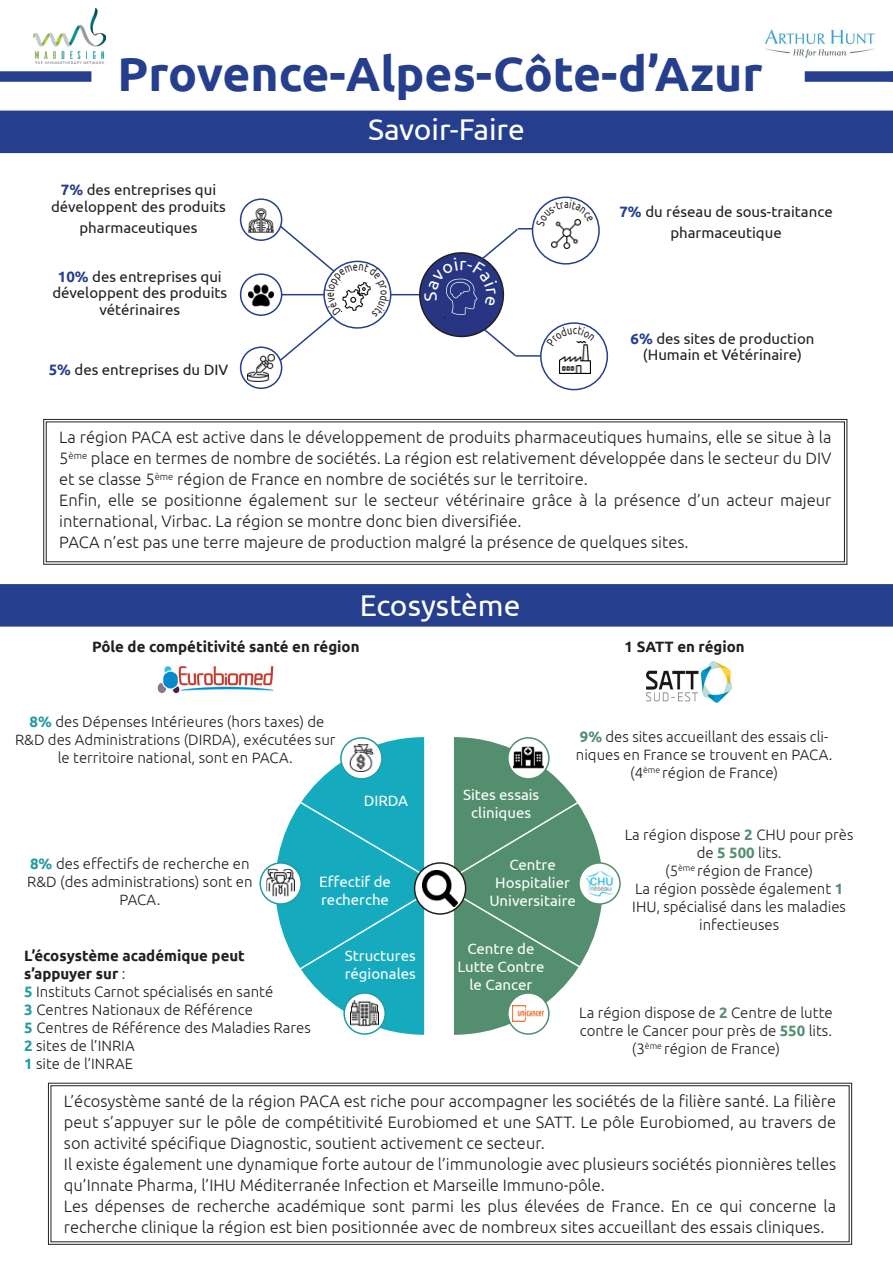
<style>
.page{position:relative;width:893px;height:1263px;background:#fff}
.page>*{position:absolute;margin:0;border:0;box-sizing:border-box;transform-origin:0 0}
.t1{font:700 48px "Ubuntu";color:#253f8e}
.t2{font:30px "Ubuntu";color:#fff}
.t3{font:300 16.5px/21px "Ubuntu";color:#231f20;text-align:justify}
.t4{font:300 15px/18px "Ubuntu";color:#231f20;text-align:center}
.t5{font:15px/16.5px "Ubuntu";color:#231f20;text-align:center}
.t6{font:15px/18px "Ubuntu";color:#fff;text-align:center}
.t7{font:700 15px "Ubuntu";color:#231f20}
.s1{font-weight:700;color:#253f8e}
.s2{font-weight:700;color:#219ba1}
.s3{font-weight:300}
.s4{font-weight:700;color:#538e6f}
</style>
<div class="page">
<div style="left:0;top:584px;width:893px;height:43px;background:#253f8e"></div>
<div style="left:0;top:111px;width:893px;height:42px;background:#253f8e"></div>
<hr style="left:518px;top:228px;width:47px;height:1px;background:#253f8e">
<hr style="left:516px;top:355px;width:46px;height:2px;background:#253f8e">
<div style="left:541px;top:323px;width:66px;height:67px;background:#fff;border-radius:50%"></div>
<div style="left:540px;top:322px;width:68px;height:68px;border:2px solid #253f8e;border-radius:50%"></div>
<div style="left:532px;top:197px;width:67px;height:67px;background:#fff;border-radius:50%"></div>
<div style="left:532px;top:197px;width:68px;height:68px;border:2px solid #253f8e;border-radius:50%"></div>
<svg style="left:473px;top:318px;width:45px;height:39px"></svg>
<hr style="left:388px;top:294px;width:35px;height:1px;background:#253f8e">
<svg style="left:43px;top:419px;width:804px;height:146px"></svg>
<div style="left:46px;top:422px;width:799px;height:140px;border:1px solid #231f20"></div>
<div style="left:420px;top:253px;width:83px;height:83px;background:#283583;border-radius:50%"></div>
<img style="left:444px;top:306px;width:35px;height:12px">
<img style="left:551px;top:226px;width:28px;height:22px">
<img style="left:559px;top:346px;width:32px;height:27px">
<div style="left:240px;top:198px;width:42px;height:43px;border:2px solid #253f8e;border-radius:50%"></div>
<img style="left:249px;top:208px;width:24px;height:25px">
<div style="left:240px;top:273px;width:42px;height:43px;border:2px solid #253f8e;border-radius:50%"></div>
<svg style="left:241px;top:347px;width:41px;height:41px"></svg>
<div style="left:240px;top:346px;width:42px;height:43px;border:2px solid #253f8e;border-radius:50%"></div>
<img style="left:249px;top:284px;width:24px;height:23px">
<img style="left:247px;top:354px;width:28px;height:27px">
<svg style="left:454px;top:737px;width:116px;height:298px"></svg>
<svg style="left:275px;top:737px;width:149px;height:298px"></svg>
<svg style="left:296px;top:831px;width:322px;height:159px"></svg>
<svg style="left:284px;top:793px;width:308px;height:186px;background:#4ca7a2"></svg>
<svg style="left:415px;top:863px;width:51px;height:51px"></svg>
<img style="left:423px;top:871px;width:34px;height:35px">
<div style="left:414px;top:862px;width:52px;height:53px;border:2px solid #231f20;border-radius:50%"></div>
<svg style="left:341px;top:738px;width:41px;height:41px"></svg>
<img style="left:348px;top:744px;width:27px;height:27px">
<div style="left:340px;top:737px;width:43px;height:43px;border:2px solid #219ba1;border-radius:50%"></div>
<svg style="left:260px;top:863px;width:41px;height:41px"></svg>
<img style="left:266px;top:869px;width:29px;height:28px">
<div style="left:259px;top:862px;width:43px;height:43px;border:2px solid #219ba1;border-radius:50%"></div>
<svg style="left:344px;top:993px;width:41px;height:41px"></svg>
<img style="left:351px;top:999px;width:27px;height:27px">
<div style="left:343px;top:992px;width:43px;height:43px;border:2px solid #219ba1;border-radius:50%"></div>
<svg style="left:508px;top:738px;width:41px;height:41px"></svg>
<img style="left:513px;top:743px;width:31px;height:30px">
<div style="left:507px;top:737px;width:43px;height:43px;border:2px solid #538e6f;border-radius:50%"></div>
<svg style="left:579px;top:863px;width:41px;height:41px"></svg>
<img style="left:585px;top:868px;width:29px;height:29px">
<div style="left:578px;top:862px;width:43px;height:43px;border:2px solid #538e6f;border-radius:50%"></div>
<div style="left:508px;top:993px;width:41px;height:41px;background:#fff;border-radius:50%"></div>
<img style="left:513px;top:1005px;width:31px;height:16px">
<div style="left:507px;top:992px;width:43px;height:43px;border:2px solid #538e6f;border-radius:50%"></div>
<svg style="left:48px;top:1083px;width:804px;height:162px"></svg>
<div style="left:51px;top:1085px;width:798px;height:157px;border:1px solid #231f20"></div>
<div style="left:0;top:71px;width:91px;height:11px;background:#253f8e"></div>
<div style="left:805px;top:71px;width:88px;height:11px;background:#253f8e"></div>
<img style="left:157px;top:666px;width:117px;height:28px">
<img style="left:646px;top:661px;width:85px;height:42px">
<img style="left:33px;top:9px;width:72px;height:55px">
<img style="left:765px;top:29px;width:110px;height:29px">
<svg style="left:424px;top:228px;width:96px;height:78px"></svg>
<svg style="left:276px;top:223px;width:114px;height:142px"></svg>
<svg style="left:536px;top:200px;width:58px;height:26px"></svg>
<svg style="left:546px;top:326px;width:49px;height:20px"></svg>
<p class="t1" style="left:117px;top:45px;width:647px">Provence-Alpes-Côte-d’Azur</p>
<p class="t2" style="left:368px;top:111px;width:158px">Savoir-Faire</p>
<p class="t5" style="left:51px;top:181px;width:176px"><span class="s1">7%</span> des entreprises qui développent des produits</p>
<p class="t5" style="left:79px;top:219px;width:120px">pharmaceutiques</p>
<p class="t5" style="left:52px;top:267px;width:176px"><span class="s1">10%</span> des entreprises qui développent des produits vétérinaires</p>
<p class="t5" style="left:49px;top:361px;width:181px"><span class="s1">5%</span> des entreprises du DIV</p>
<p class="t5" style="left:619px;top:200px;width:215px;line-height:21.6px"><span class="s1">7%</span> du réseau de sous-traitance pharmaceutique</p>
<p class="t5" style="left:631px;top:330px;width:185px"><span class="s1">6%</span> des sites de production (Humain et Vétérinaire)</p>
<p class="t3" style="left:59px;top:426px;width:774px">La région PACA est active dans le développement de produits pharmaceutiques humains, elle se situe à la 5<sup>ème</sup> place en termes de nombre de sociétés. La région est relativement développée dans le secteur du DIV et se classe 5<sup>ème</sup> région de France en nombre de sociétés sur le territoire.</p>
<p class="t3" style="left:59px;top:489px;width:774px">Enfin, elle se positionne également sur le secteur vétérinaire grâce à la présence d’un acteur majeur</p>
<p class="t3" style="left:59px;top:510px;width:464px">international, Virbac. La région se montre donc bien diversifiée.</p>
<p class="t3" style="left:59px;top:531px;width:631px">PACA n’est pas une terre majeure de production malgré la présence de quelques sites.</p>
<p class="t2" style="left:360px;top:587px;width:162px">Ecosystème</p>
<p class="t7" style="left:92px;top:637px;width:269px">Pôle de compétitivité santé en région</p>
<p class="t7" style="left:625px;top:637px;width:122px">1 SATT en région</p>
<p class="t4" style="left:15px;top:712px;width:322px"><span class="s2">8%</span> des Dépenses Intérieures (hors taxes) de<br>R&amp;D des Administrations (DIRDA), exécutées sur le territoire national, sont en PACA.</p>
<p class="t6" style="left:364px;top:791px;width:46px">DIRDA</p>
<p class="t4" style="left:27px;top:854px;width:227px"><span class="s2">8%</span> des effectifs de recherche en<br>R&amp;D (des administrations) sont en<br>PACA.</p>
<p class="t6" style="left:319px;top:872px;width:73px;text-align:left">Effectif de recherche</p>
<p class="t7" style="left:24px;top:946px;width:222px">L’écosystème académique peut</p>
<p class="t7" style="left:24px;top:964px;width:103px">s’appuyer sur <span class="s3">:</span></p>
<p class="t4" style="left:24px;top:982px;width:250px"><span class="s2">5</span> Instituts Carnot spécialisés en santé</p>
<p class="t4" style="left:24px;top:1000px;width:230px"><span class="s2">3</span> Centres Nationaux de Référence</p>
<p class="t4" style="left:24px;top:1018px;width:288px"><span class="s2">5</span> Centres de Référence des Maladies Rares</p>
<p class="t4" style="left:24px;top:1036px;width:112px"><span class="s2">2</span> sites de l’INRIA</p>
<p class="t4" style="left:24px;top:1054px;width:111px"><span class="s2">1</span> site de l’INRAE</p>
<p class="t6" style="left:345px;top:946px;width:73px;text-align:left">Structures régionales</p>
<p class="t4" style="left:576px;top:727px;width:258px"><span class="s4">9%</span> des sites accueillant des essais cli&shy;niques en France se trouvent en PACA. (4<sup>ème</sup> région de France)</p>
<p class="t6" style="left:463px;top:786px;width:78px">Sites essais cliniques</p>
<p class="t6" style="left:509px;top:855px;width:48px">Centre</p>
<p class="t6" style="left:489px;top:873px;width:88px">Hospitalier<br>Universitaire</p>
<p class="t6" style="left:457px;top:939px;width:88px">Centre de<br>Lutte Contre le Cancer</p>
<p class="t4" style="left:625px;top:825px;width:230px">La région dispose <span class="s4">2</span> CHU pour près de <span class="s4">5 500</span> lits.</p>
<p class="t4" style="left:665px;top:861px;width:150px">(5<sup>ème</sup> région de France)</p>
<p class="t4" style="left:632px;top:879px;width:215px">La région possède également <span class="s4">1<br></span>IHU, spécialisé dans les maladies infectieuses</p>
<p class="t4" style="left:579px;top:1004px;width:255px;text-align:left">La région dispose de <span class="s4">2</span> Centre de lutte contre le Cancer pour près de <span class="s4">550</span> lits.</p>
<p class="t4" style="left:632px;top:1040px;width:150px">(3<sup>ème</sup> région de France)</p>
<p class="t3" style="left:64px;top:1090px;width:774px">L’écosystème santé de la région PACA est riche pour accompagner les sociétés de la filière santé. La filière peut s’appuyer sur le pôle de compétitivité Eurobiomed et une SATT. Le pôle Eurobiomed, au travers de son activité spécifique Diagnostic, soutient activement ce secteur.</p>
<p class="t3" style="left:64px;top:1153px;width:774px">Il existe également une dynamique forte autour de l’immunologie avec plusieurs sociétés pionnières telles qu’Innate Pharma, l’IHU Méditerranée Infection et Marseille Immuno-pôle.</p>
<p class="t3" style="left:64px;top:1195px;width:774px">Les dépenses de recherche académique sont parmi les plus élevées de France. En ce qui concerne la</p>
<p class="t3" style="left:64px;top:1216px;width:762px">recherche clinique la région est bien positionnée avec de nombreux sites accueillant des essais cliniques.</p>
</div>
